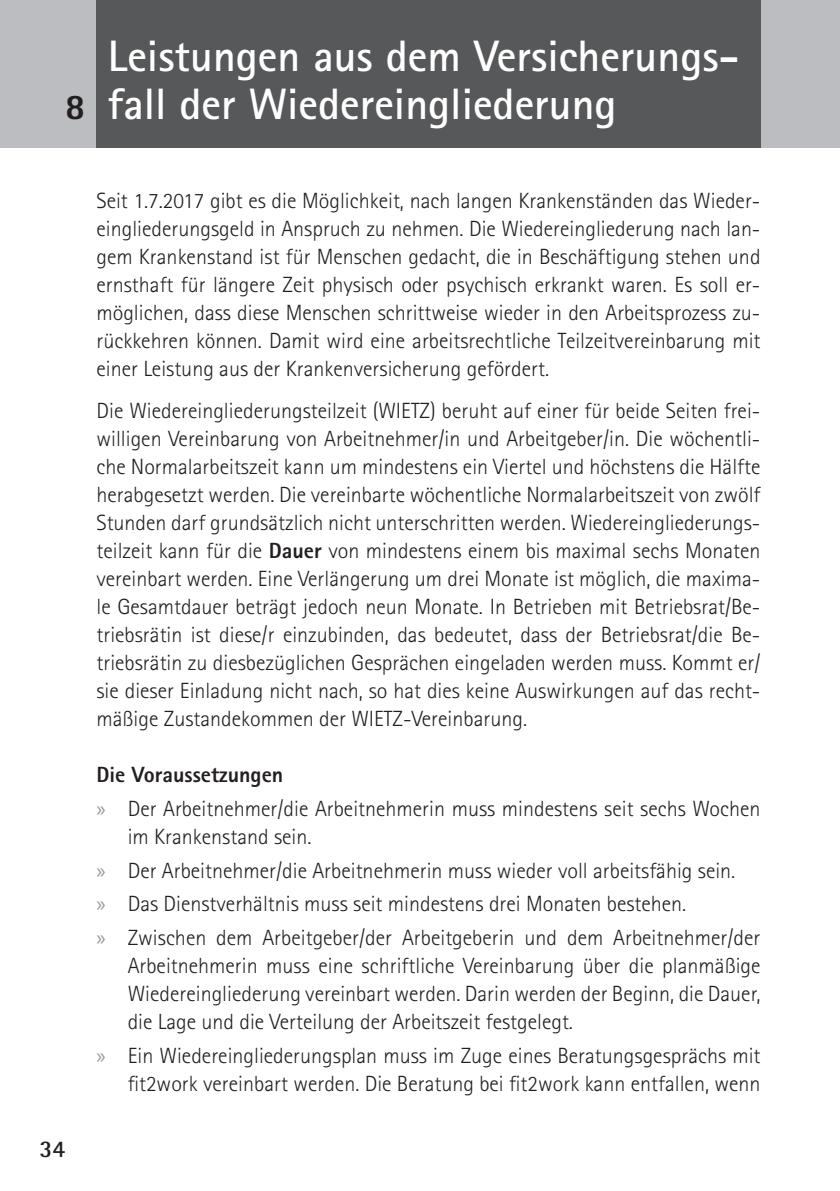
<style>
.page{position:relative;width:840px;height:1191px;background:#fff}
.page>*{position:absolute;margin:0;border:0;box-sizing:border-box;transform-origin:0 0}
._1-Hauptitel{font:700 44px/48px "Rotis Sans Serif Std";color:#fff}
.Kapitelziffer-links{font:800 36px "Rotis Sans Serif Std";color:#231f20}
.t1{font:700 24px "Rotis Semi Sans Std";color:#231f20}
.Fließtext{font:300 22px/28px "Rotis Sans Serif Std";color:#231f20;text-align:justify}
.Fließtext-2{font:800 22px "Rotis Sans Serif Std";color:#231f20}
.s1{font-weight:800}
.s2{font-family:"Myriad Pro";font-weight:400;color:#939598}
</style>
<div class="page">
<div style="left:0;top:0;width:839px;height:147px;background:#bcbdc0"></div>
<div style="left:96px;top:0;width:664px;height:147px;background:#57585a"></div>
<p class="Kapitelziffer-links" style="left:65px;top:84px;width:22px">8</p>
<p class="_1-Hauptitel" style="left:108px;top:31px;width:632px">Leistungen aus dem Versicherungs&shy;fall der Wiedereingliederung</p>
<p class="t1" style="left:40px;top:1133px;width:27px">34</p>
<p class="Fließtext" style="left:96px;top:187px;width:665px">Seit 1.7.2017 gibt es die Möglichkeit, nach langen Krankenständen das Wieder&shy;eingliederungsgeld in Anspruch zu nehmen. Die Wiedereingliederung nach lan&shy;gem Krankenstand ist für Menschen gedacht, die in Beschäftigung stehen und ernsthaft für längere Zeit physisch oder psychisch erkrankt waren. Es soll er&shy;möglichen, dass diese Menschen schrittweise wieder in den Arbeitsprozess zu&shy;rückkehren können. Damit wird eine arbeitsrechtliche Teilzeitvereinbarung mit einer Leistung aus der Krankenversicherung gefördert.</p>
<p class="Fließtext" style="left:96px;top:397px;width:665px">Die Wiedereingliederungsteilzeit (WIETZ) beruht auf einer für beide Seiten frei&shy;willigen Vereinbarung von Arbeitnehmer/in und Arbeitgeber/in. Die wöchentli&shy;che Normalarbeitszeit kann um mindestens ein Viertel und höchstens die Hälfte herabgesetzt werden. Die vereinbarte wöchentliche Normalarbeitszeit von zwölf Stunden darf grundsätzlich nicht unterschritten werden. Wiedereingliederungs&shy;teilzeit kann für die <span class="s1">Dauer</span> von mindestens einem bis maximal sechs Monaten vereinbart werden. Eine Verlängerung um drei Monate ist möglich, die maxima&shy;le Gesamtdauer beträgt jedoch neun Monate. In Betrieben mit Betriebsrat/Be&shy;triebsrätin ist diese/r einzubinden, das bedeutet, dass der Betriebsrat/die Be&shy;triebsrätin zu diesbezüglichen Gesprächen eingeladen werden muss. Kommt er/ sie dieser Einladung nicht nach, so hat dies keine Auswirkungen auf das recht&shy;mäßige Zustandekommen der WIETZ-Vereinbarung.</p>
<p class="Fließtext-2" style="left:96px;top:760px;width:188px">Die Voraussetzungen</p>
<p class="Fließtext" style="left:128px;top:794px;width:634px;text-indent:-31px"><span class="s2">x</span> Der Arbeitnehmer/die Arbeitnehmerin muss mindestens seit sechs Wochen im Krankenstand sein.</p>
<p class="Fließtext" style="left:96px;top:856px;width:640px"><span class="s2">x</span> Der Arbeitnehmer/die Arbeitnehmerin muss wieder voll arbeitsfähig sein.</p>
<p class="Fließtext" style="left:96px;top:890px;width:591px"><span class="s2">x</span> Das Dienstverhältnis muss seit mindestens drei Monaten bestehen.</p>
<p class="Fließtext" style="left:128px;top:923px;width:634px;text-indent:-31px"><span class="s2">x</span> Zwischen dem Arbeitgeber/der Arbeitgeberin und dem Arbeitnehmer/der Arbeitnehmerin muss eine schriftliche Vereinbarung über die planmäßige Wiedereingliederung vereinbart werden. Darin werden der Beginn, die Dauer, die Lage und die Verteilung der Arbeitszeit festgelegt.</p>
<p class="Fließtext" style="left:96px;top:1041px;width:665px;text-align:right"><span class="s2">x</span> Ein Wiedereingliederungsplan muss im Zuge eines Beratungsgesprächs mit fit2work vereinbart werden. Die Beratung bei fit2work kann entfallen, wenn</p>
</div>
